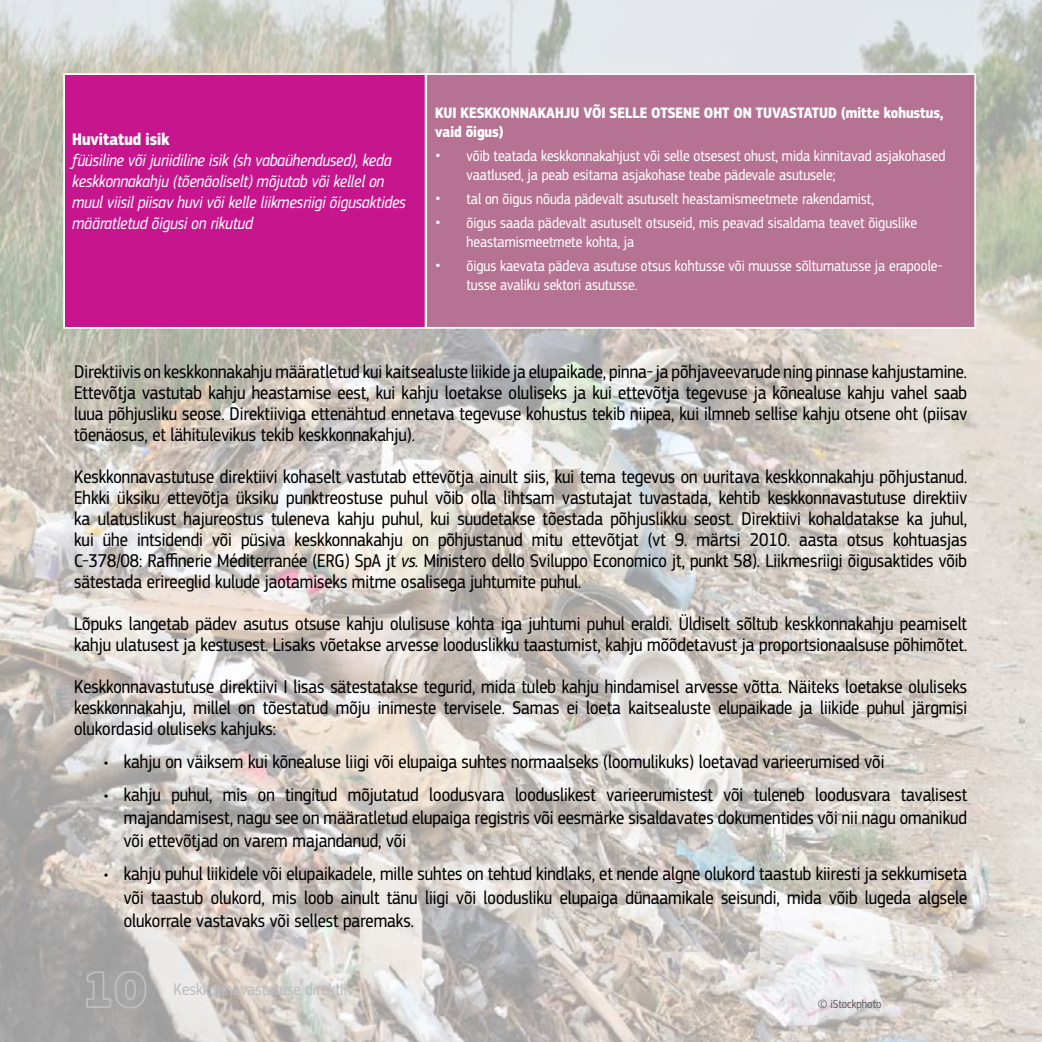
<style>
.page{position:relative;width:1042px;height:1042px;background:#fff}
.page>*{position:absolute;margin:0;border:0;box-sizing:border-box;transform-origin:0 0}
.t1{font:19.25px/21px "EC Square Sans Cond Pro";color:#000;text-align:justify}
.t2{font:italic 17.5px/21px "EC Square Sans Cond Pro";color:#fff}
.t3{font:17.5px "EC Square Sans Cond Pro";color:#bcbec0}
.t4{font:700 17.5px "EC Square Sans Cond Pro";color:#fff}
.t5{font:15.75px/23.8px "EC Square Sans Cond Pro";color:#fff}
.t6{font:700 15.75px/18.9px "EC Square Sans Cond Pro";color:#fff}
.t7{font:12.25px "EC Square Sans Cond Pro";color:#636466}
.s1{font-style:italic}
</style>
<div class="page">
<img style="left:0;top:0;width:1042px;height:1042px">
<svg style="left:85px;top:970px;width:62px;height:39px;background:#a7a8a8"></svg>
<div style="left:425px;top:73px;width:551px;height:256px;background:#b67292;border:2px solid #fff"></div>
<div style="left:63px;top:73px;width:363px;height:256px;background:#c7158d;border:2px solid #fff"></div>
<p class="t4" style="left:72px;top:129px;width:99px">Huvitatud isik</p>
<p class="t2" style="left:72px;top:150px;width:335px">füüsiline või juriidiline isik (sh vabaühendused), keda keskkonnakahju (tõenäoliselt) mõjutab või kellel on muul viisil piisav huvi või kelle liikmesriigi õigusaktides määratletud õigusi on rikutud</p>
<p class="t6" style="left:435px;top:104px;width:510px">KUI KESKKONNAKAHJU VÕI SELLE OTSENE OHT ON TUVASTATUD (mitte kohustus, vaid õigus)</p>
<p class="t5" style="left:466px;top:147px;width:480px;line-height:18.9px">võib teatada keskkonnakahjust või selle otsesest ohust, mida kinnitavad asjakohased vaatlused, ja peab esitama asjakohase teabe pädevale asutusele;</p>
<p class="t5" style="left:466px;top:187px;width:452px">tal on õigus nõuda pädevalt asutuselt heastamismeetmete rakendamist,<br>õigus saada pädevalt asutuselt otsuseid, mis peavad sisaldama teavet õiguslike</p>
<p class="t5" style="left:466px;top:230px;width:477px">heastamismeetmete kohta, ja<br>õigus kaevata pädeva asutuse otsus kohtusse või muusse sõltumatusse ja erapoole-</p>
<p class="t5" style="left:466px;top:273px;width:172px">tusse avaliku sektori asutusse.</p>
<p class="t1" style="left:74px;top:361px;width:894px">Direktiivis on keskkonnakahju määratletud kui kaitsealuste liikide ja elupaikade, pinna- ja põhjaveevarude ning pinnase kahjustamine.<br>Ettevõtja vastutab kahju heastamise eest, kui kahju loetakse oluliseks ja kui ettevõtja tegevuse ja kõnealuse kahju vahel saab luua põhjusliku seose. Direktiiviga ettenähtud ennetava tegevuse kohustus tekib niipea, kui ilmneb sellise kahju otsene oht (piisav tõenäosus, et lähitulevikus tekib keskkonnakahju).</p>
<p class="t1" style="left:74px;top:466px;width:894px">Keskkonnavastutuse direktiivi kohaselt vastutab ettevõtja ainult siis, kui tema tegevus on uuritava keskkonnakahju põhjustanud.<br>Ehkki üksiku ettevõtja üksiku punktreostuse puhul võib olla lihtsam vastutajat tuvastada, kehtib keskkonnavastutuse direktiiv ka ulatuslikust hajureostus tuleneva kahju puhul, kui suudetakse tõestada põhjuslikku seost. Direktiivi kohaldatakse ka juhul, kui ühe intsidendi või püsiva keskkonnakahju on põhjustanud mitu ettevõtjat (vt 9. märtsi 2010. aasta otsus kohtuasjas C-378/08: Raffinerie Méditerranée (ERG) SpA jt <span class="s1">vs.</span> Ministero dello Sviluppo Economico jt, punkt 58). Liikmesriigi õigusaktides võib sätestada erireeglid kulude jaotamiseks mitme osalisega juhtumite puhul.</p>
<p class="t1" style="left:74px;top:613px;width:894px">Lõpuks langetab pädev asutus otsuse kahju olulisuse kohta iga juhtumi puhul eraldi. Üldiselt sõltub keskkonnakahju peamiselt kahju ulatusest ja kestusest. Lisaks võetakse arvesse looduslikku taastumist, kahju mõõdetavust ja proportsionaalsuse põhimõtet.</p>
<p class="t1" style="left:74px;top:677px;width:894px">Keskkonnavastutuse direktiivi I lisas sätestatakse tegurid, mida tuleb kahju hindamisel arvesse võtta. Näiteks loetakse oluliseks keskkonnakahju, millel on tõestatud mõju inimeste tervisele. Samas ei loeta kaitsealuste elupaikade ja liikide puhul järgmisi olukordasid oluliseks kahjuks:</p>
<p class="t1" style="left:104px;top:752px;width:782px">• kahju on väiksem kui kõnealuse liigi või elupaiga suhtes normaalseks (loomulikuks) loetavad varieerumised või</p>
<p class="t1" style="left:124px;top:783px;width:845px;line-height:23.1px;text-indent:-20px">• kahju puhul, mis on tingitud mõjutatud loodusvara looduslikest varieerumistest või tuleneb loodusvara tavalisest majandamisest, nagu see on määratletud elupaiga registris või eesmärke sisaldavates dokumentides või nii nagu omanikud või ettevõtjad on varem majandanud, või</p>
<p class="t1" style="left:124px;top:863px;width:845px;line-height:23.1px;text-indent:-20px">• kahju puhul liikidele või elupaikadele, mille suhtes on tehtud kindlaks, et nende algne olukord taastub kiiresti ja sekkumiseta või taastub olukord, mis loob ainult tänu liigi või loodusliku elupaiga dünaamikale seisundi, mida võib lugeda algsele olukorrale vastavaks või sellest paremaks.</p>
<p class="t3" style="left:174px;top:979px;width:182px">Keskkonnavastutuse direktiiv</p>
<p class="t7" style="left:818px;top:997px;width:65px">© iStockphoto</p>
</div>
